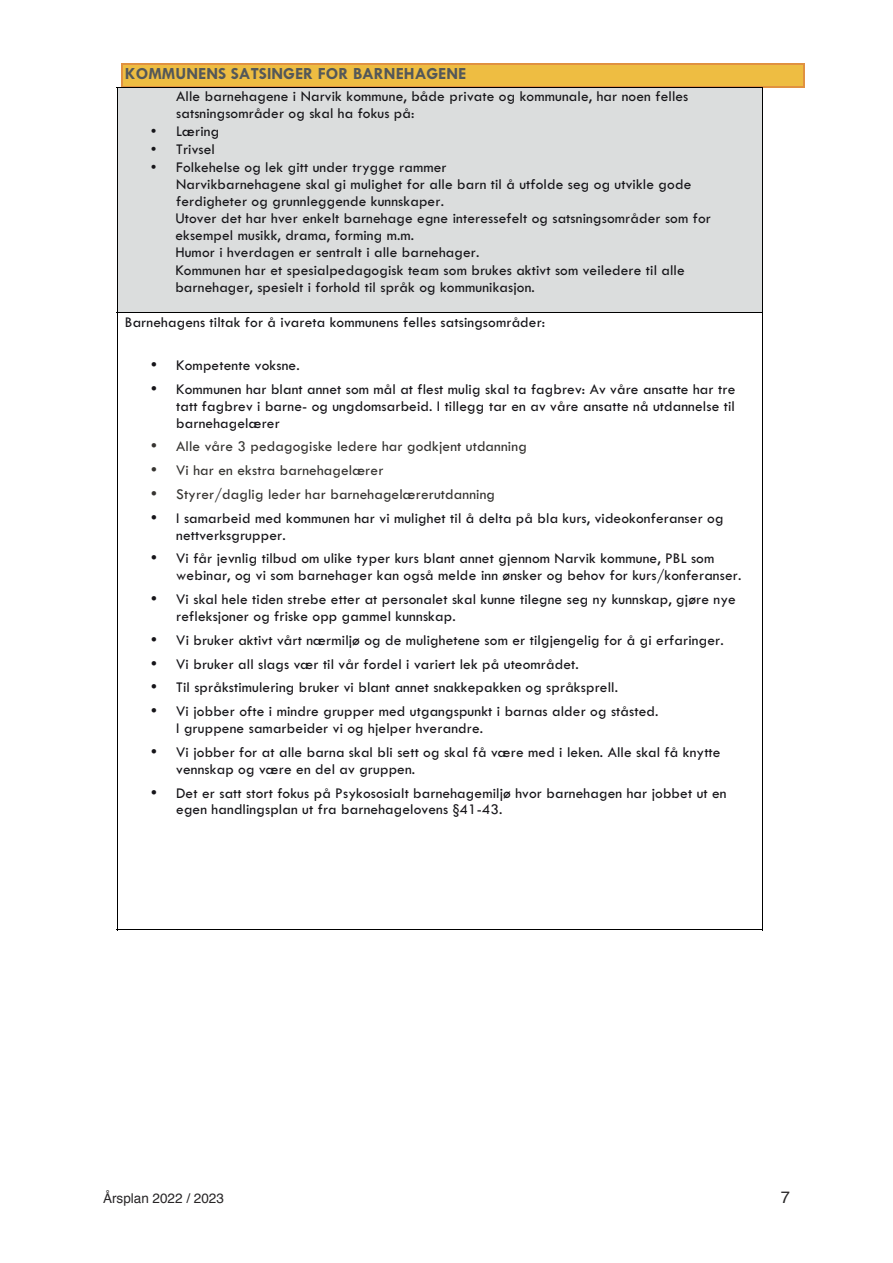
<style>
.page{position:relative;width:893px;height:1263px;background:#fff}
.page>*{position:absolute;margin:0;border:0;box-sizing:border-box;transform-origin:0 0}
.t1{font:700 17.1px "Tw Cen";color:#545859}
.t2{font:16.5px "Helvetica";color:#272526}
.t3{font:15.45px/17.1px "Tw Cen";letter-spacing:.01em;color:#161519}
.t4{font:15.45px "Tw Cen";letter-spacing:.01em;color:#363431}
.t5{font:13.5px "Helvetica";color:#272526}
</style>
<div class="page">
<div style="left:123px;top:65px;width:680px;height:21px;background:#eebd42"></div>
<hr style="left:121px;top:64px;width:684px;height:1px;background:#e09141">
<hr style="left:121px;top:86px;width:684px;height:1px;background:#e09141">
<hr style="left:121px;top:65px;width:2px;height:21px;background:#e09141">
<hr style="left:803px;top:65px;width:2px;height:21px;background:#e09141">
<div style="left:118px;top:88px;width:644px;height:225px;background:#dbdddd"></div>
<hr style="left:117px;top:87px;width:646px;height:1px;background:#000">
<hr style="left:117px;top:88px;width:1px;height:225px;background:#000">
<hr style="left:762px;top:88px;width:1px;height:225px;background:#000">
<hr style="left:117px;top:313px;width:646px;height:1px;background:#000">
<hr style="left:117px;top:313px;width:1px;height:617px;background:#000">
<hr style="left:117px;top:929px;width:645px;height:1px;background:#000">
<hr style="left:762px;top:313px;width:1px;height:617px;background:#000">
<p class="t1" style="left:125px;top:64px;width:343px">KOMMUNENS SATSINGER FOR BARNEHAGENE</p>
<p class="t3" style="left:176px;top:88px;width:514px">Alle barnehagene i Narvik kommune, både private og kommunale, har noen felles satsningsområder og skal ha fokus på:</p>
<p class="t3" style="left:151px;top:123px;width:70px">• Læring</p>
<p class="t3" style="left:151px;top:141px;width:66px">• Trivsel</p>
<p class="t3" style="left:175px;top:159px;width:537px;text-indent:-25px">• Folkehelse og lek gitt under trygge rammer<br>Narvikbarnehagene skal gi mulighet for alle barn til å utfolde seg og utvikle gode ferdigheter og grunnleggende kunnskaper.<br>Utover det har hver enkelt barnehage egne interessefelt og satsningsområder som for eksempel musikk, drama, forming m.m.<br>Humor i hverdagen er sentralt i alle barnehager.<br>Kommunen har et spesialpedagogisk team som brukes aktivt som veiledere til alle barnehager, spesielt i forhold til språk og kommunikasjon.</p>
<p class="t3" style="left:125px;top:313px;width:422px">Barnehagens tiltak for å ivareta kommunens felles satsingsområder:</p>
<p class="t3" style="left:151px;top:356px;width:151px">• Kompetente voksne.</p>
<p class="t3" style="left:176px;top:380px;width:561px;text-align:justify;text-indent:-26px">• Kommunen har blant annet som mål at flest mulig skal ta fagbrev: Av våre ansatte har tre tatt fagbrev i barne- og ungdomsarbeid. I tillegg tar en av våre ansatte nå utdannelse til barnehagelærer</p>
<p class="t4" style="left:151px;top:437px;width:378px">• Alle våre 3 pedagogiske ledere har godkjent utdanning</p>
<p class="t4" style="left:151px;top:461px;width:234px">• Vi har en ekstra barnehagelærer</p>
<p class="t4" style="left:151px;top:485px;width:346px">• Styrer/daglig leder har barnehagelærerutdanning</p>
<p class="t3" style="left:176px;top:509px;width:549px;text-indent:-26px">• I samarbeid med kommunen har vi mulighet til å delta på bla kurs, videokonferanser og nettverksgrupper.</p>
<p class="t3" style="left:176px;top:550px;width:567px;text-indent:-26px">• Vi får jevnlig tilbud om ulike typer kurs blant annet gjennom Narvik kommune, PBL som webinar, og vi som barnehager kan også melde inn ønsker og behov for kurs/konferanser.</p>
<p class="t3" style="left:176px;top:590px;width:561px;text-indent:-26px">• Vi skal hele tiden strebe etter at personalet skal kunne tilegne seg ny kunnskap, gjøre nye refleksjoner og friske opp gammel kunnskap.</p>
<p class="t3" style="left:151px;top:631px;width:575px">• Vi bruker aktivt vårt nærmiljø og de mulighetene som er tilgjengelig for å gi erfaringer.</p>
<p class="t3" style="left:151px;top:655px;width:430px">• Vi bruker all slags vær til vår fordel i variert lek på uteområdet.</p>
<p class="t3" style="left:151px;top:679px;width:469px">• Til språkstimulering bruker vi blant annet snakkepakken og språksprell.</p>
<p class="t3" style="left:176px;top:702px;width:484px;text-indent:-26px">• Vi jobber ofte i mindre grupper med utgangspunkt i barnas alder og ståsted.<br>I gruppene samarbeider vi og hjelper hverandre.</p>
<p class="t3" style="left:176px;top:743px;width:546px;text-indent:-26px">• Vi jobber for at alle barna skal bli sett og skal få være med i leken. Alle skal få knytte vennskap og være en del av gruppen.</p>
<p class="t3" style="left:176px;top:784px;width:552px;text-indent:-26px">• Det er satt stort fokus på Psykososialt barnehagemiljø hvor barnehagen har jobbet ut en egen handlingsplan ut fra barnehagelovens §41-43.</p>
<p class="t5" style="left:103px;top:1193px;width:122px">Årsplan 2022 / 2023</p>
<p class="t2" style="left:781px;top:1190px;width:11px">7</p>
</div>
